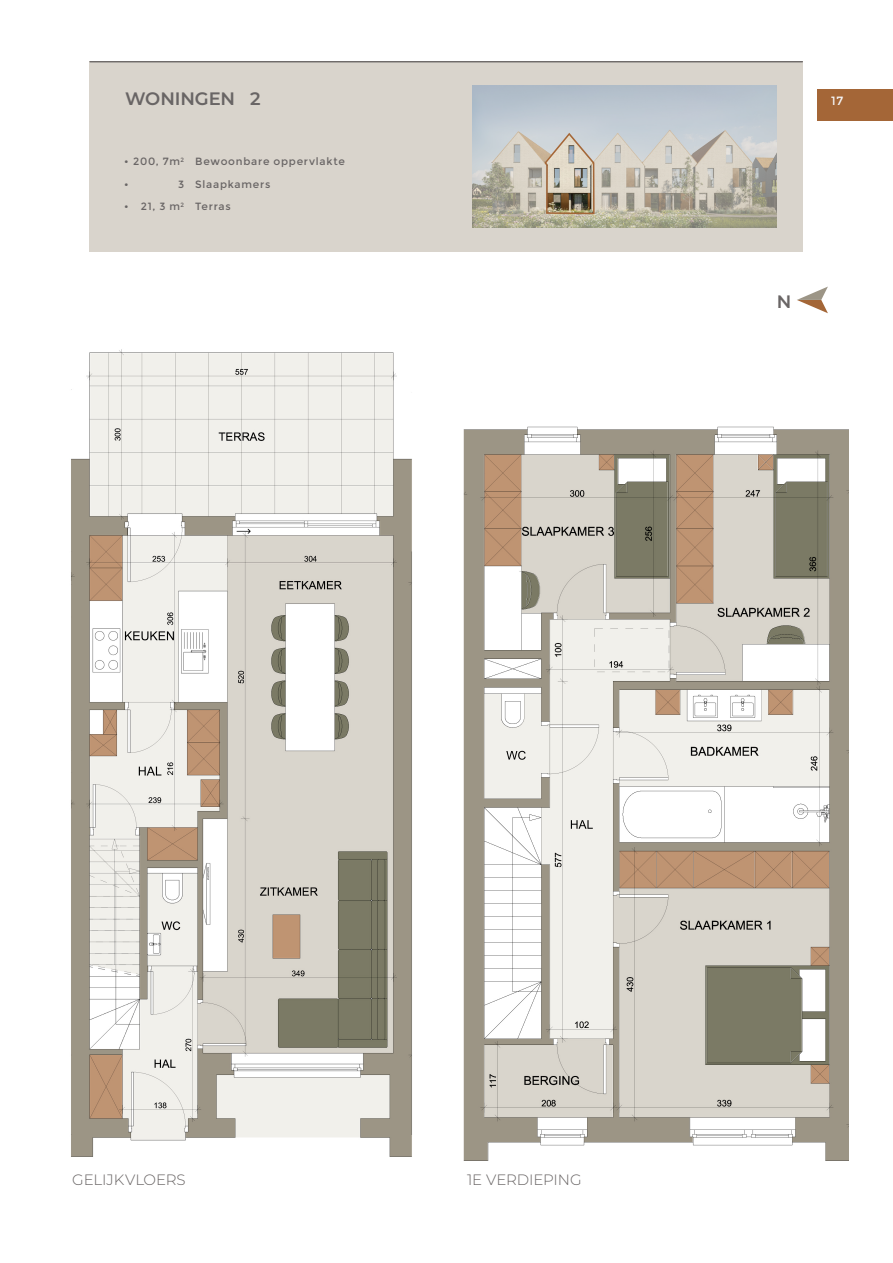
<style>
.page{position:relative;width:893px;height:1263px;background:#fff}
.page>*{position:absolute;margin:0;border:0;box-sizing:border-box;transform-origin:0 0}
._40_50___Left{font:600 18px "Montserrat";letter-spacing:-.01em;color:#696565}
._40_50___Left-2{font:300 15px "Montserrat";letter-spacing:-.01em;color:#696565}
._8_15_-_Center{font:12px "Montserrat";color:#f5f5f6}
._8_15___Left{font:10.5px "Montserrat";letter-spacing:.07em;color:#696565}
</style>
<div class="page">
<img style="left:71px;top:349px;width:341px;height:808px">
<img style="left:463px;top:313px;width:386px;height:848px">
<div style="left:89px;top:61px;width:714px;height:191px;background:#d9d4cc"></div>
<hr style="left:90px;top:61px;width:713px;height:1px;background:#696565">
<hr style="left:89px;top:61px;width:713px;height:1px;background:#696565">
<svg style="left:472px;top:85px;width:305px;height:143px"></svg>
<div style="left:817px;top:90px;width:76px;height:31px;background:#a46637"></div>
<svg style="left:797px;top:287px;width:31px;height:26px"></svg>
<img style="left:543px;top:132px;width:52px;height:83px">
<p class="_40_50___Left" style="left:125px;top:87px;width:137px">WONINGEN 2</p>
<p class="_8_15___Left" style="left:124px;top:155px;width:62px">• 200, 7m<sup>2</sup></p>
<p class="_8_15___Left" style="left:195px;top:155px;width:151px">Bewoonbare oppervlakte</p>
<p class="_8_15___Left" style="left:124px;top:178px;width:6px">•</p>
<p class="_8_15___Left" style="left:195px;top:178px;width:77px">Slaapkamers</p>
<p class="_8_15___Left" style="left:124px;top:200px;width:6px">•</p>
<p class="_8_15___Left" style="left:195px;top:200px;width:37px">Terras</p>
<p class="_8_15___Left" style="left:178px;top:178px;width:8px">3</p>
<p class="_8_15___Left" style="left:141px;top:200px;width:45px">21, 3 m<sup>2</sup></p>
<p class="_8_15_-_Center" style="left:831px;top:94px;width:14px">17</p>
<p class="_40_50___Left" style="left:777px;top:289px;width:16px">N</p>
<p class="_40_50___Left-2" style="left:72px;top:1170px;width:115px">GELIJKVLOERS</p>
<p class="_40_50___Left-2" style="left:467px;top:1170px;width:116px">1E VERDIEPING</p>
</div>
